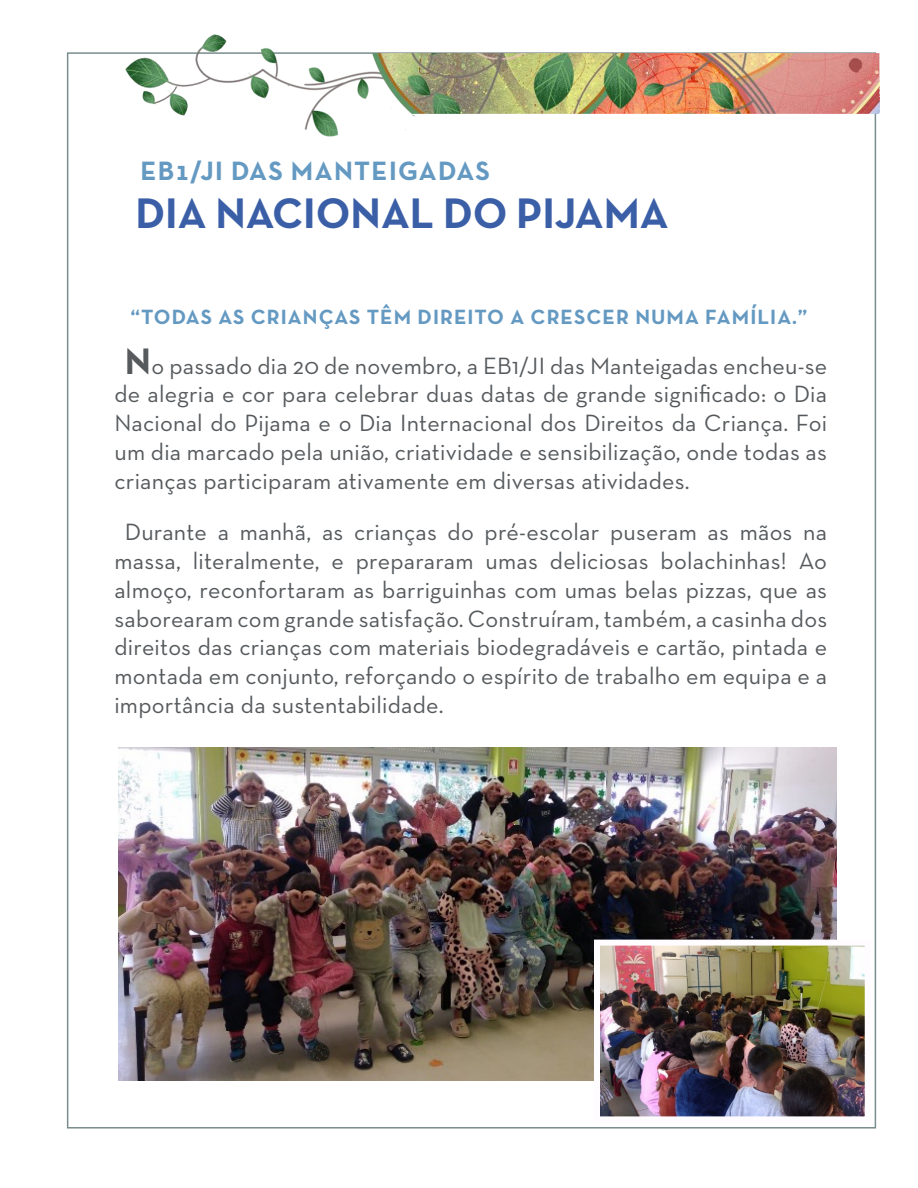
<style>
.page{position:relative;width:918px;height:1188px;background:#fff}
.page>*{position:absolute;margin:0;border:0;box-sizing:border-box;transform-origin:0 0}
.t1{font:700 43.5px "Neutra Text TF";color:#3b5fa7}
.t2{font:700 27px "Neutra Text TF";letter-spacing:.05em;color:#6499c2}
.t3{font:24px/28.8px "Neutra Text";letter-spacing:.01em;color:#565a5d;text-align:justify}
.t4{font:700 21px "Neutra Text TF";letter-spacing:.05em;color:#6499c2}
.s1{font-weight:700;font-size:37.5px}
</style>
<div class="page">
<img style="left:126px;top:34px;width:753px;height:102px">
<img style="left:118px;top:747px;width:719px;height:333px">
<img style="left:601px;top:947px;width:263px;height:168px">
<div style="left:594px;top:940px;width:277px;height:182px;border:6px solid #fffcff"></div>
<p class="t2" style="left:140px;top:154px;width:351px">EB1/JI DAS MANTEIGADAS</p>
<p class="t1" style="left:136px;top:187px;width:535px">DIA NACIONAL DO PIJAMA</p>
<p class="t4" style="left:131px;top:304px;width:678px">“TODAS AS CRIANÇAS TÊM DIREITO A CRESCER NUMA FAMÍLIA.”</p>
<p class="t3" style="left:114px;top:351px;width:714px;text-indent:10px"><span class="s1">N</span>o passado dia 20 de novembro, a EB1/JI das Manteigadas encheu-se de alegria e cor para celebrar duas datas de grande significado: o Dia Nacional do Pijama e o Dia Internacional dos Direitos da Criança. Foi um dia marcado pela união, criatividade e sensibilização, onde todas as crianças participaram ativamente em diversas atividades.</p>
<p class="t3" style="left:114px;top:517px;width:714px;text-indent:10px">Durante a manhã, as crianças do pré-escolar puseram as mãos na massa, literalmente, e prepararam umas deliciosas bolachinhas! Ao almoço, reconfortaram as barriguinhas com umas belas pizzas, que as saborearam com grande satisfação. Construíram, também, a casinha dos direitos das crianças com materiais biodegradáveis e cartão, pintada e montada em conjunto, reforçando o espírito de trabalho em equipa e a importância da sustentabilidade.</p>
</div>
